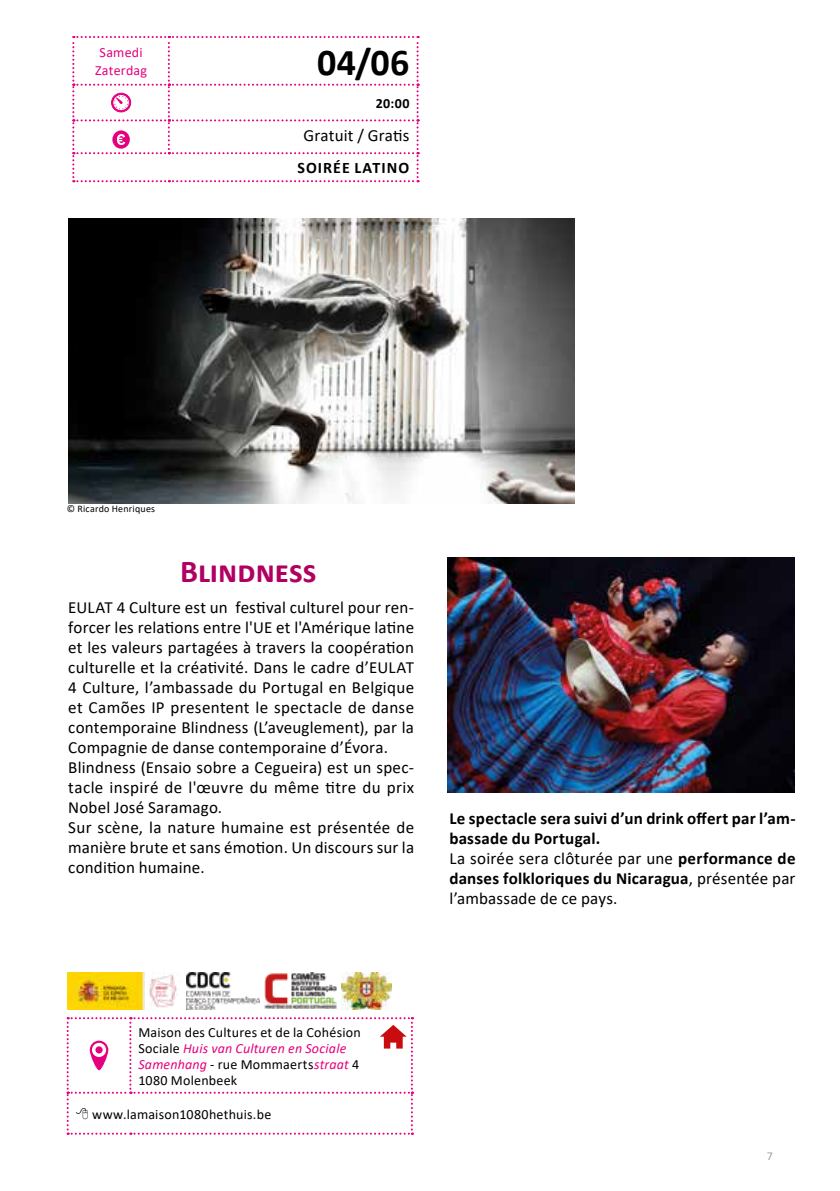
<style>
.page{position:relative;width:840px;height:1191px;background:#fff}
.page>*{position:absolute;margin:0;border:0;box-sizing:border-box;transform-origin:0 0}
.t1{font:700 38px "Calibri";color:#000}
.t2{font:700 32px "Calibri";color:#b10061}
.t3{font:17px/20px "Calibri";letter-spacing:.015em;color:#000}
.t4{font:700 17px/20px "Calibri";letter-spacing:.01em;color:#000}
.t5{font:700 16px "Calibri";letter-spacing:.065em;color:#000}
.t6{font:14px/16px "Calibri";letter-spacing:.015em;color:#000}
.t7{font:14px/18px "Calibri";letter-spacing:.015em;color:#e6007d;text-align:center}
.t8{font:700 14px "Calibri";color:#000}
.t9{font:12px "Calibri";color:#9d9d9c}
.t10{font:10px "Calibri";letter-spacing:.02em;color:#000}
.s1{font-weight:400}
.s2{font-style:italic;color:#e6007d}
</style>
<div class="page">
<svg style="left:72px;top:36px;width:346px;height:146px"></svg>
<img style="left:68px;top:218px;width:506px;height:285px">
<img style="left:186px;top:972px;width:73px;height:37px">
<img style="left:341px;top:972px;width:50px;height:37px">
<img style="left:68px;top:972px;width:110px;height:37px">
<img style="left:264px;top:972px;width:73px;height:36px">
<img style="left:447px;top:558px;width:347px;height:234px">
<svg style="left:67px;top:1017px;width:345px;height:117px"></svg>
<p class="t7" style="left:95px;top:43px;width:54px">Samedi<br>Zaterdag</p>
<h1 class="t1" style="left:317px;top:36px;width:94px">04/06</h1>
<p class="t8" style="left:376px;top:93px;width:35px">20:00</p>
<p class="t3" style="left:303px;top:125px;width:107px">Gratuit / Gratis</p>
<p class="t5" style="left:297px;top:157px;width:113px">SOIRÉE LATINO</p>
<p class="t10" style="left:67px;top:501px;width:90px">© Ricardo Henriques</p>
<h2 class="t2" style="left:180px;top:549px;width:138px">Blindness</h2>
<p class="t3" style="left:68px;top:597px;width:347px">EULAT 4 Culture est un festival culturel pour ren&shy;forcer les relations entre l'UE et l'Amérique latine et les valeurs partagées à travers la coopération culturelle et la créativité. Dans le cadre d’EULAT 4 Culture, l’ambassade du Portugal en Belgique et Camões IP presentent le spectacle de danse contemporaine Blindness (L’aveuglement), par la Compagnie de danse contemporaine d’Évora.<br>Blindness (Ensaio sobre a Cegueira) est un spec&shy;tacle inspiré de l'œuvre du même titre du prix Nobel José Saramago.<br>Sur scène, la nature humaine est présentée de manière brute et sans émotion. Un discours sur la condition humaine.</p>
<p class="t4" style="left:449px;top:808px;width:347px">Le spectacle sera suivi d’un drink offert par l’am&shy;bassade du Portugal.<br><span class="s1">La soirée sera clôturée par une</span> performance de danses folkloriques du Nicaragua<span class="s1">, présentée par l’ambassade de ce pays.</span></p>
<p class="t6" style="left:138px;top:1023px;width:224px">Maison des Cultures et de la Cohésion<br>Sociale <span class="s2">Huis van Culturen en Sociale<br>Samenhang</span> - rue Mommaerts<span class="s2">straat</span> 4<br>1080 Molenbeek</p>
<p class="t6" style="left:92px;top:1105px;width:180px">www.lamaison1080hethuis.be</p>
<p class="t9" style="left:766px;top:1148px;width:8px">7</p>
</div>
